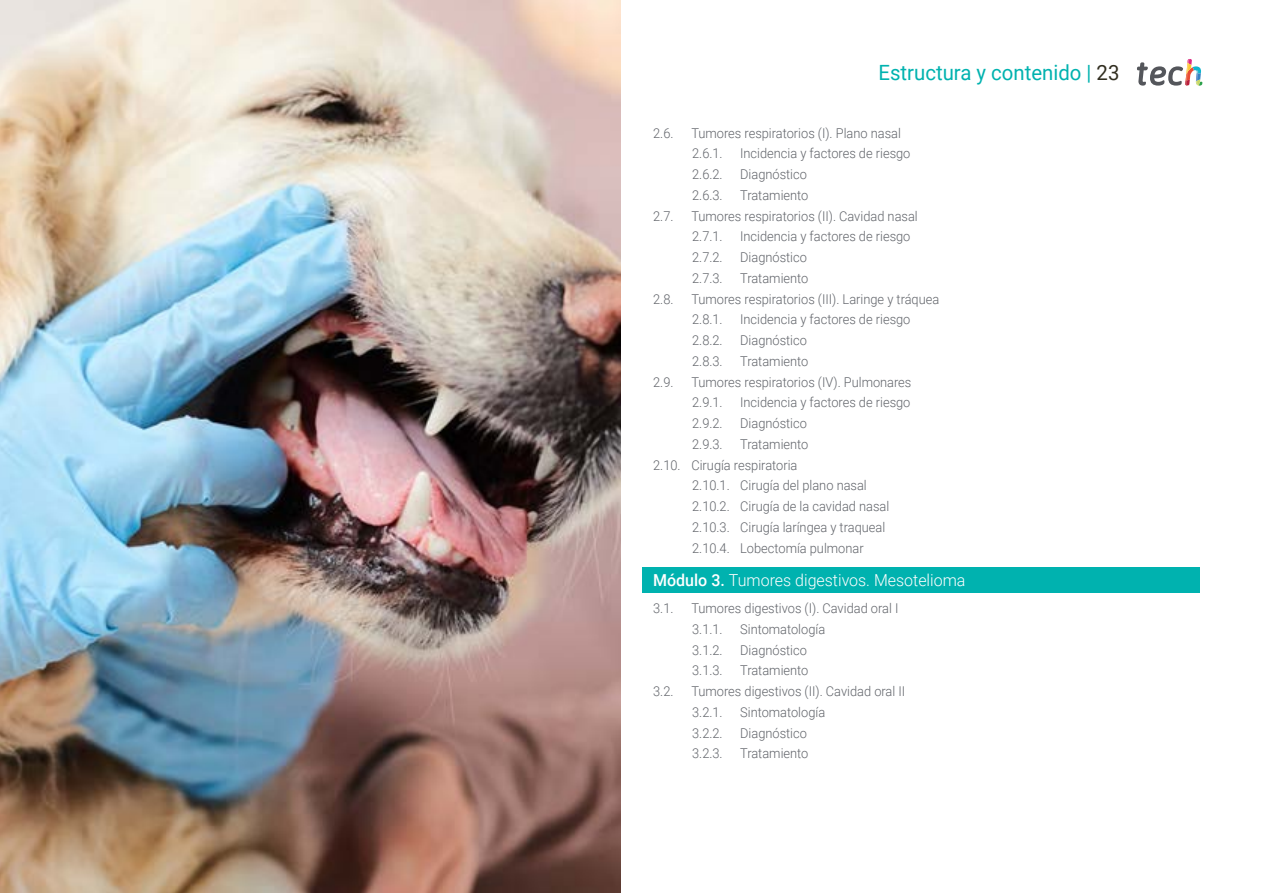
<style>
.page{position:relative;width:1263px;height:893px;background:#fff}
.page>*{position:absolute;margin:0;border:0;box-sizing:border-box;transform-origin:0 0}
.t1{font:21px "Roboto";color:#00b2af}
.t2{font:300 16.5px "Roboto";color:#fff}
.t3{font:300 13.5px/20.7px "Roboto";color:#61646a;scale:.95 1}
.s1{color:#312e20}
.s2{font-weight:500}
</style>
<div class="page">
<svg style="left:1137px;top:59px;width:65px;height:27px"></svg>
<div style="left:642px;top:567px;width:557px;height:25px;background:#00b2af"></div>
<img style="left:0;top:0;width:621px;height:893px">
<h1 class="t1" style="left:878px;top:57px;width:242px">Estructura y contenido | <span class="s1">23</span></h1>
<p class="t3" style="left:653px;top:122px;width:23px">2.6.</p>
<p class="t3" style="left:691px;top:122px;width:222px">Tumores respiratorios (I). Plano nasal<br>2.6.1.</p>
<p class="t3" style="left:740px;top:143px;width:181px">Incidencia y factores de riesgo</p>
<p class="t3" style="left:692px;top:164px;width:34px">2.6.2.</p>
<p class="t3" style="left:740px;top:164px;width:72px">Diagnóstico</p>
<p class="t3" style="left:692px;top:184px;width:34px">2.6.3.</p>
<p class="t3" style="left:740px;top:184px;width:73px">Tratamiento</p>
<p class="t3" style="left:653px;top:205px;width:23px">2.7.</p>
<p class="t3" style="left:691px;top:205px;width:240px">Tumores respiratorios (II). Cavidad nasal<br>2.7.1.</p>
<p class="t3" style="left:740px;top:226px;width:181px">Incidencia y factores de riesgo</p>
<p class="t3" style="left:692px;top:247px;width:34px">2.7.2.</p>
<p class="t3" style="left:740px;top:247px;width:72px">Diagnóstico</p>
<p class="t3" style="left:692px;top:267px;width:34px">2.7.3.</p>
<p class="t3" style="left:740px;top:267px;width:73px">Tratamiento</p>
<p class="t3" style="left:653px;top:288px;width:23px">2.8.</p>
<p class="t3" style="left:691px;top:288px;width:262px">Tumores respiratorios (III). Laringe y tráquea<br>2.8.1.</p>
<p class="t3" style="left:740px;top:309px;width:181px">Incidencia y factores de riesgo</p>
<p class="t3" style="left:692px;top:330px;width:34px">2.8.2.</p>
<p class="t3" style="left:740px;top:330px;width:72px">Diagnóstico</p>
<p class="t3" style="left:692px;top:350px;width:34px">2.8.3.</p>
<p class="t3" style="left:740px;top:350px;width:73px">Tratamiento</p>
<p class="t3" style="left:653px;top:371px;width:23px">2.9.</p>
<p class="t3" style="left:691px;top:371px;width:233px">Tumores respiratorios (IV). Pulmonares<br>2.9.1.</p>
<p class="t3" style="left:740px;top:392px;width:181px">Incidencia y factores de riesgo</p>
<p class="t3" style="left:692px;top:413px;width:34px">2.9.2.</p>
<p class="t3" style="left:740px;top:413px;width:72px">Diagnóstico</p>
<p class="t3" style="left:692px;top:433px;width:34px">2.9.3.</p>
<p class="t3" style="left:740px;top:433px;width:73px">Tratamiento</p>
<p class="t3" style="left:653px;top:454px;width:153px">2.10. Cirugía respiratoria</p>
<p class="t3" style="left:692px;top:475px;width:185px">2.10.1. Cirugía del plano nasal</p>
<p class="t3" style="left:692px;top:496px;width:209px">2.10.2. Cirugía de la cavidad nasal</p>
<p class="t3" style="left:692px;top:516px;width:205px">2.10.3. Cirugía laríngea y traqueal</p>
<p class="t3" style="left:692px;top:537px;width:182px">2.10.4. Lobectomía pulmonar</p>
<p class="t2" style="left:653px;top:568px;width:314px"><span class="s2">Módulo 3.</span> Tumores digestivos. Mesotelioma</p>
<p class="t3" style="left:653px;top:597px;width:23px">3.1.</p>
<p class="t3" style="left:691px;top:597px;width:219px">Tumores digestivos (I). Cavidad oral I<br>3.1.1.</p>
<p class="t3" style="left:740px;top:618px;width:91px">Sintomatología</p>
<p class="t3" style="left:692px;top:639px;width:34px">3.1.2.</p>
<p class="t3" style="left:740px;top:639px;width:72px">Diagnóstico</p>
<p class="t3" style="left:692px;top:660px;width:34px">3.1.3.</p>
<p class="t3" style="left:740px;top:660px;width:73px">Tratamiento</p>
<p class="t3" style="left:653px;top:680px;width:23px">3.2.</p>
<p class="t3" style="left:691px;top:680px;width:227px">Tumores digestivos (II). Cavidad oral II<br>3.2.1.</p>
<p class="t3" style="left:740px;top:701px;width:91px">Sintomatología</p>
<p class="t3" style="left:692px;top:722px;width:34px">3.2.2.</p>
<p class="t3" style="left:740px;top:722px;width:72px">Diagnóstico</p>
<p class="t3" style="left:692px;top:743px;width:34px">3.2.3.</p>
<p class="t3" style="left:740px;top:743px;width:73px">Tratamiento</p>
</div>
